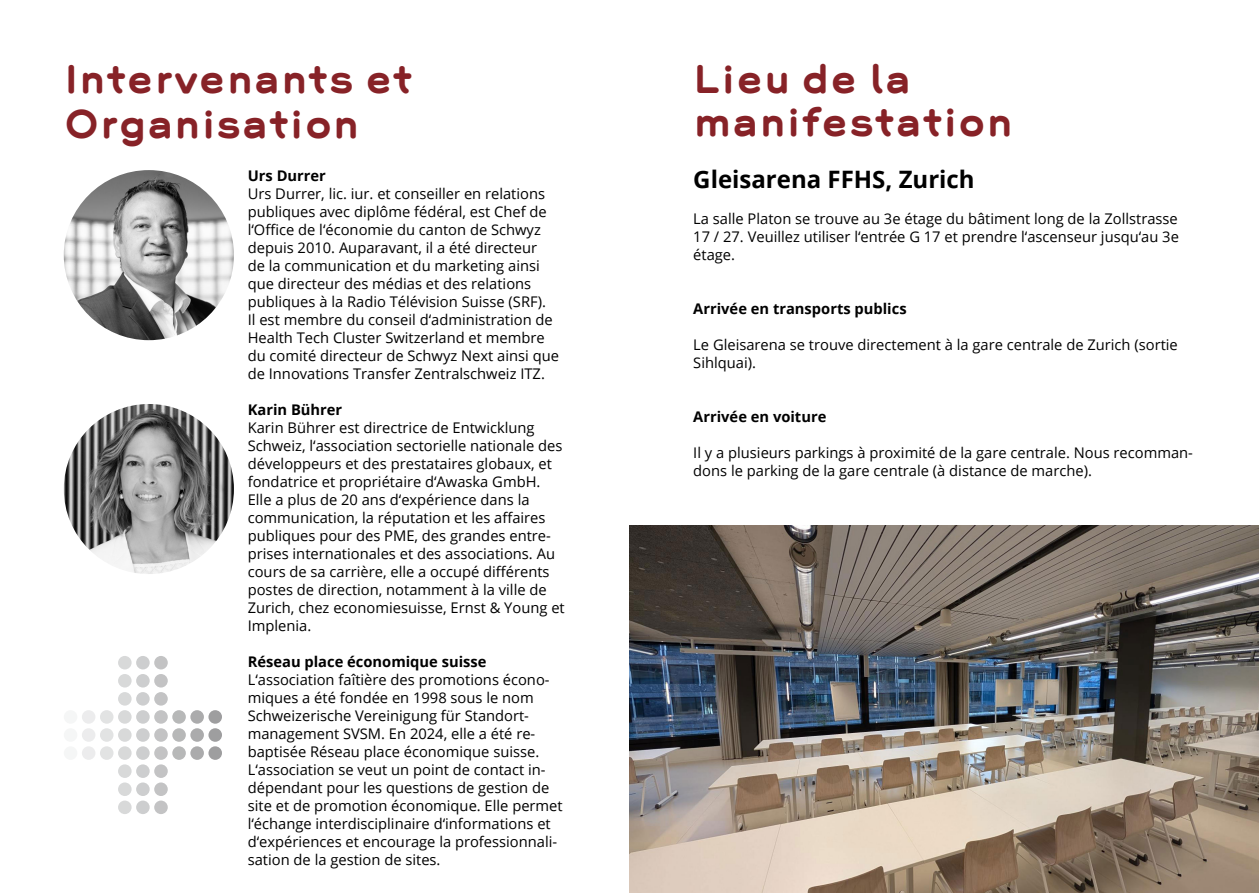
<style>
.page{position:relative;width:1259px;height:893px;background:#fff}
.page>*{position:absolute;margin:0;border:0;box-sizing:border-box;transform-origin:0 0}
.t1{font:700 36px/45px "Grover";color:#872227}
.t2{font:700 24px "Open Sans";color:#000}
.t3{font:14.7px/18px "Open Sans";color:#000}
.t4{font:700 14.7px "Open Sans";color:#000}
</style>
<div class="page">
<div style="left:154px;top:656px;width:14px;height:14px;background:#c3c3c4;border-radius:50%"></div>
<div style="left:136px;top:656px;width:14px;height:14px;background:#cdcecf;border-radius:50%"></div>
<div style="left:118px;top:656px;width:14px;height:14px;background:#d8d9d9;border-radius:50%"></div>
<div style="left:154px;top:674px;width:14px;height:14px;background:#c3c3c4;border-radius:50%"></div>
<div style="left:136px;top:674px;width:14px;height:14px;background:#cdcecf;border-radius:50%"></div>
<div style="left:118px;top:674px;width:14px;height:14px;background:#d8d9d9;border-radius:50%"></div>
<div style="left:154px;top:692px;width:14px;height:14px;background:#c3c3c4;border-radius:50%"></div>
<div style="left:136px;top:692px;width:14px;height:14px;background:#cdcecf;border-radius:50%"></div>
<div style="left:118px;top:692px;width:14px;height:14px;background:#d8d9d9;border-radius:50%"></div>
<div style="left:208px;top:710px;width:14px;height:14px;background:#9e9e9f;border-radius:50%"></div>
<div style="left:190px;top:710px;width:14px;height:14px;background:#ababac;border-radius:50%"></div>
<div style="left:172px;top:710px;width:14px;height:14px;background:#b7b8b8;border-radius:50%"></div>
<div style="left:154px;top:710px;width:14px;height:14px;background:#c3c3c4;border-radius:50%"></div>
<div style="left:136px;top:710px;width:14px;height:14px;background:#cdcecf;border-radius:50%"></div>
<div style="left:118px;top:710px;width:14px;height:14px;background:#d8d9d9;border-radius:50%"></div>
<div style="left:100px;top:710px;width:14px;height:14px;background:#e2e3e3;border-radius:50%"></div>
<div style="left:82px;top:710px;width:14px;height:14px;background:#ececed;border-radius:50%"></div>
<div style="left:208px;top:728px;width:14px;height:14px;background:#9e9e9f;border-radius:50%"></div>
<svg style="left:190px;top:728px;width:14px;height:14px"></svg>
<svg style="left:172px;top:728px;width:14px;height:14px"></svg>
<div style="left:154px;top:728px;width:14px;height:14px;background:#c3c3c4;border-radius:50%"></div>
<div style="left:136px;top:728px;width:14px;height:14px;background:#cdcecf;border-radius:50%"></div>
<div style="left:118px;top:728px;width:14px;height:14px;background:#d8d9d9;border-radius:50%"></div>
<div style="left:100px;top:728px;width:14px;height:14px;background:#e2e3e3;border-radius:50%"></div>
<div style="left:82px;top:728px;width:14px;height:14px;background:#ececed;border-radius:50%"></div>
<div style="left:208px;top:746px;width:14px;height:14px;background:#9e9e9f;border-radius:50%"></div>
<svg style="left:190px;top:746px;width:14px;height:14px"></svg>
<div style="left:172px;top:746px;width:14px;height:14px;background:#b7b8b8;border-radius:50%"></div>
<div style="left:154px;top:746px;width:14px;height:14px;background:#c3c3c4;border-radius:50%"></div>
<div style="left:136px;top:746px;width:14px;height:14px;background:#cdcecf;border-radius:50%"></div>
<div style="left:118px;top:746px;width:14px;height:14px;background:#d8d9d9;border-radius:50%"></div>
<div style="left:100px;top:746px;width:14px;height:14px;background:#e2e3e3;border-radius:50%"></div>
<div style="left:82px;top:746px;width:14px;height:14px;background:#ececed;border-radius:50%"></div>
<div style="left:154px;top:764px;width:14px;height:14px;background:#c3c3c4;border-radius:50%"></div>
<div style="left:136px;top:764px;width:14px;height:14px;background:#cdcecf;border-radius:50%"></div>
<div style="left:118px;top:764px;width:14px;height:14px;background:#d8d9d9;border-radius:50%"></div>
<div style="left:154px;top:782px;width:14px;height:14px;background:#c3c3c4;border-radius:50%"></div>
<div style="left:136px;top:782px;width:14px;height:14px;background:#cdcecf;border-radius:50%"></div>
<div style="left:118px;top:782px;width:14px;height:14px;background:#d8d9d9;border-radius:50%"></div>
<div style="left:154px;top:800px;width:14px;height:14px;background:#c3c3c4;border-radius:50%"></div>
<div style="left:136px;top:800px;width:14px;height:14px;background:#cdcecf;border-radius:50%"></div>
<div style="left:118px;top:800px;width:14px;height:14px;background:#d8d9d9;border-radius:50%"></div>
<div style="left:64px;top:710px;width:13px;height:14px;background:#f5f6f6;border-radius:50%"></div>
<div style="left:64px;top:728px;width:13px;height:14px;background:#f5f6f6;border-radius:50%"></div>
<div style="left:64px;top:746px;width:13px;height:14px;background:#f5f6f6;border-radius:50%"></div>
<img style="left:64px;top:170px;width:170px;height:170px;border-radius:85px">
<img style="left:64px;top:404px;width:170px;height:170px;border-radius:85px">
<img style="left:629px;top:526px;width:630px;height:367px">
<h1 class="t1" style="left:64px;top:56px;width:351px">Intervenants et<br>Organisation</h1>
<h1 class="t1" style="left:693px;top:57px;width:321px;line-height:43.2px">Lieu de la manifestation</h1>
<h2 class="t2" style="left:693px;top:163px;width:283px">Gleisarena FFHS, Zurich</h2>
<p class="t3" style="left:693px;top:210px;width:487px;text-align:justify">La salle Platon se trouve au 3e étage du bâtiment long de la Zollstrasse 17 / 27. Veuillez utiliser l‘entrée G 17 et prendre l‘ascenseur jusqu‘au 3e étage.</p>
<p class="t4" style="left:693px;top:299px;width:215px">Arrivée en transports publics</p>
<p class="t3" style="left:693px;top:336px;width:486px">Le Gleisarena se trouve directement à la gare centrale de Zurich (sortie<br>Sihlquai).</p>
<p class="t4" style="left:693px;top:407px;width:135px">Arrivée en voiture</p>
<p class="t3" style="left:693px;top:444px;width:501px">Il y a plusieurs parkings à proximité de la gare centrale. Nous recomman&shy;dons le parking de la gare centrale (à distance de marche).</p>
<p class="t4" style="left:248px;top:166px;width:80px">Urs Durrer</p>
<p class="t3" style="left:248px;top:185px;width:313px">Urs Durrer, lic. iur. et conseiller en relations publiques avec diplôme fédéral, est Chef de l‘Office de l‘économie du canton de Schwyz depuis 2010. Auparavant, il a été directeur<br>de la communication et du marketing ainsi que directeur des médias et des relations publiques à la Radio Télévision Suisse (SRF).<br>Il est membre du conseil d‘administration de Health Tech Cluster Switzerland et membre du comité directeur de Schwyz Next ainsi que de Innovations Transfer Zentralschweiz ITZ.</p>
<p class="t4" style="left:248px;top:400px;width:96px">Karin Bührer</p>
<p class="t3" style="left:248px;top:419px;width:318px">Karin Bührer est directrice de Entwicklung Schweiz, l‘association sectorielle nationale des développeurs et des prestataires globaux, et fondatrice et propriétaire d‘Awaska GmbH.<br>Elle a plus de 20 ans d‘expérience dans la communication, la réputation et les affaires publiques pour des PME, des grandes entre&shy;prises internationales et des associations. Au cours de sa carrière, elle a occupé différents postes de direction, notamment à la ville de Zurich, chez economiesuisse, Ernst &amp; Young et Implenia.</p>
<p class="t4" style="left:248px;top:652px;width:240px">Réseau place économique suisse</p>
<p class="t3" style="left:248px;top:671px;width:316px">L‘association faîtière des promotions écono&shy;miques a été fondée en 1998 sous le nom Schweizerische Vereinigung für Standort&shy;management SVSM. En 2024, elle a été re&shy;baptisée Réseau place économique suisse.<br>L‘association se veut un point de contact in&shy;dépendant pour les questions de gestion de site et de promotion économique. Elle permet l‘échange interdisciplinaire d‘informations et d‘expériences et encourage la professionnali&shy;sation de la gestion de sites.</p>
</div>
